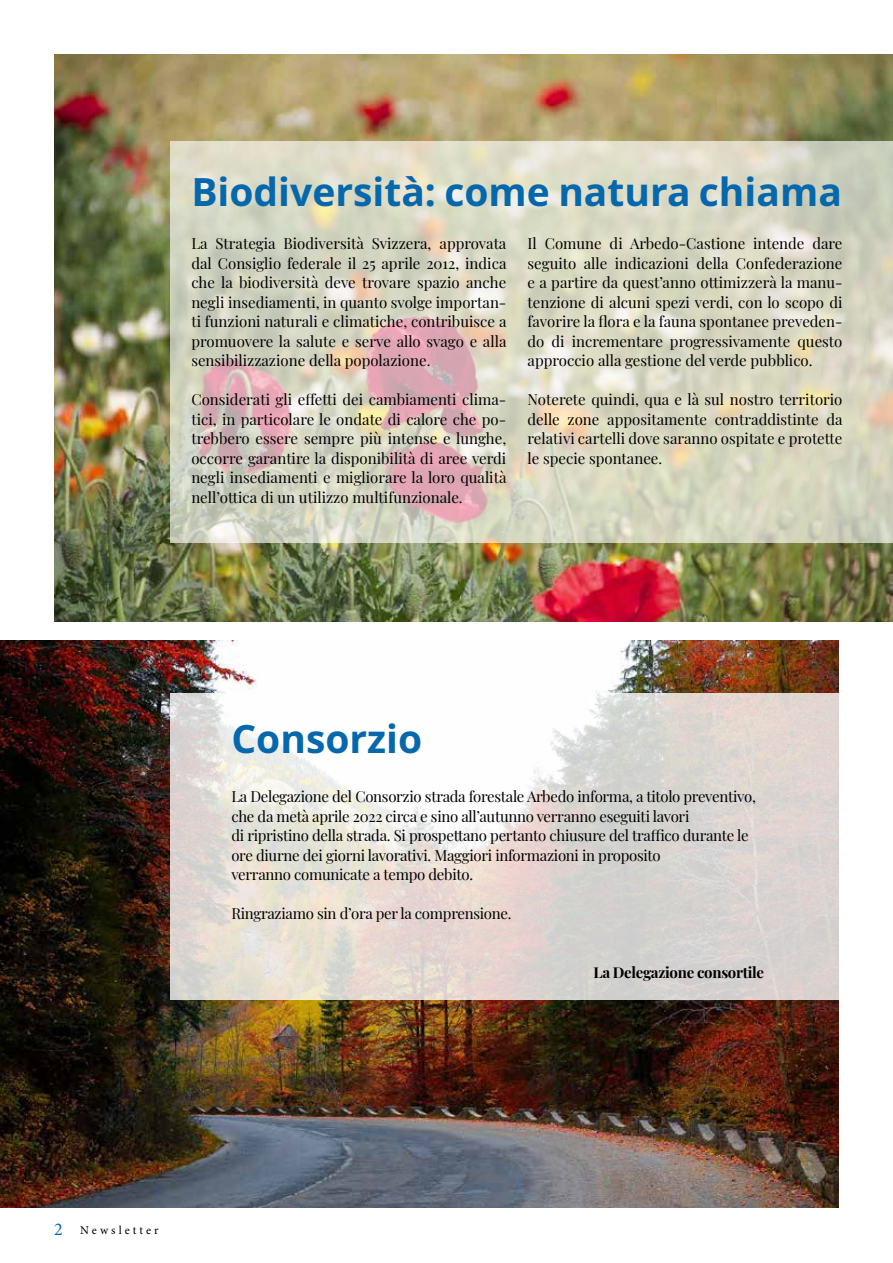
<style>
.page{position:relative;width:893px;height:1263px;background:#fff}
.page>*{position:absolute;margin:0;border:0;box-sizing:border-box;transform-origin:0 0}
.t1{font:700 39px "Noto Sans";color:#0567ac}
.t2{font:15px/19.5px "Playfair Display";letter-spacing:-.02em;color:#000;text-align:justify}
.t3{font:700 15px "Playfair Display";letter-spacing:-.02em;color:#000}
.t4{font:12px "Minion Pro";letter-spacing:.25em;color:#000}
.s1{font-size:18px;color:#0567ac}
</style>
<div class="page">
<img style="left:54px;top:54px;width:839px;height:567px">
<svg style="left:170px;top:141px;width:723px;height:402px"></svg>
<img style="left:0;top:640px;width:839px;height:567px">
<svg style="left:170px;top:693px;width:669px;height:307px"></svg>
<h1 class="t1" style="left:191px;top:164px;width:652px">Biodiversità: come natura chiama</h1>
<p class="t2" style="left:191px;top:233px;width:317px">La Strategia Biodiversità Svizzera, approvata dal Consiglio federale il 25 aprile 2012, indica che la biodiversità deve trovare spazio anche negli insediamenti, in quanto svolge importan&shy;ti funzioni naturali e climatiche, contribuisce a promuovere la salute e serve allo svago e alla sensibilizzazione della popolazione.</p>
<p class="t2" style="left:191px;top:389px;width:317px">Considerati gli effetti dei cambiamenti clima&shy;tici, in particolare le ondate di calore che po&shy;trebbero essere sempre più intense e lunghe, occorre garantire la disponibilità di aree verdi negli insediamenti e migliorare la loro qualità nell’ottica di un utilizzo multifunzionale.</p>
<p class="t2" style="left:528px;top:233px;width:316px">Il Comune di Arbedo-Castione intende dare seguito alle indicazioni della Confederazione e a partire da quest’anno ottimizzerà la manu&shy;tenzione di alcuni spezi verdi, con lo scopo di favorire la flora e la fauna spontanee preveden&shy;do di incrementare progressivamente questo approccio alla gestione del verde pubblico.</p>
<p class="t2" style="left:528px;top:389px;width:317px">Noterete quindi, qua e là sul nostro territorio delle zone appositamente contraddistinte da relativi cartelli dove saranno ospitate e protette le specie spontanee.</p>
<h1 class="t1" style="left:231px;top:711px;width:192px">Consorzio</h1>
<p class="t2" style="left:231px;top:786px;width:526px;text-align:left">La Delegazione del Consorzio strada forestale Arbedo informa, a titolo preventivo, che da metà aprile 2022 circa e sino all’autunno verranno eseguiti lavori<br>di ripristino della strada. Si prospettano pertanto chiusure del traffico durante le ore diurne dei giorni lavorativi. Maggiori informazioni in proposito<br>verranno comunicate a tempo debito.</p>
<p class="t2" style="left:231px;top:903px;width:282px">Ringraziamo sin d’ora per la comprensione.</p>
<p class="t3" style="left:593px;top:960px;width:172px">La Delegazione consortile</p>
<p class="t4" style="left:54px;top:1222px;width:106px"><span class="s1">2</span> Newsletter</p>
</div>
